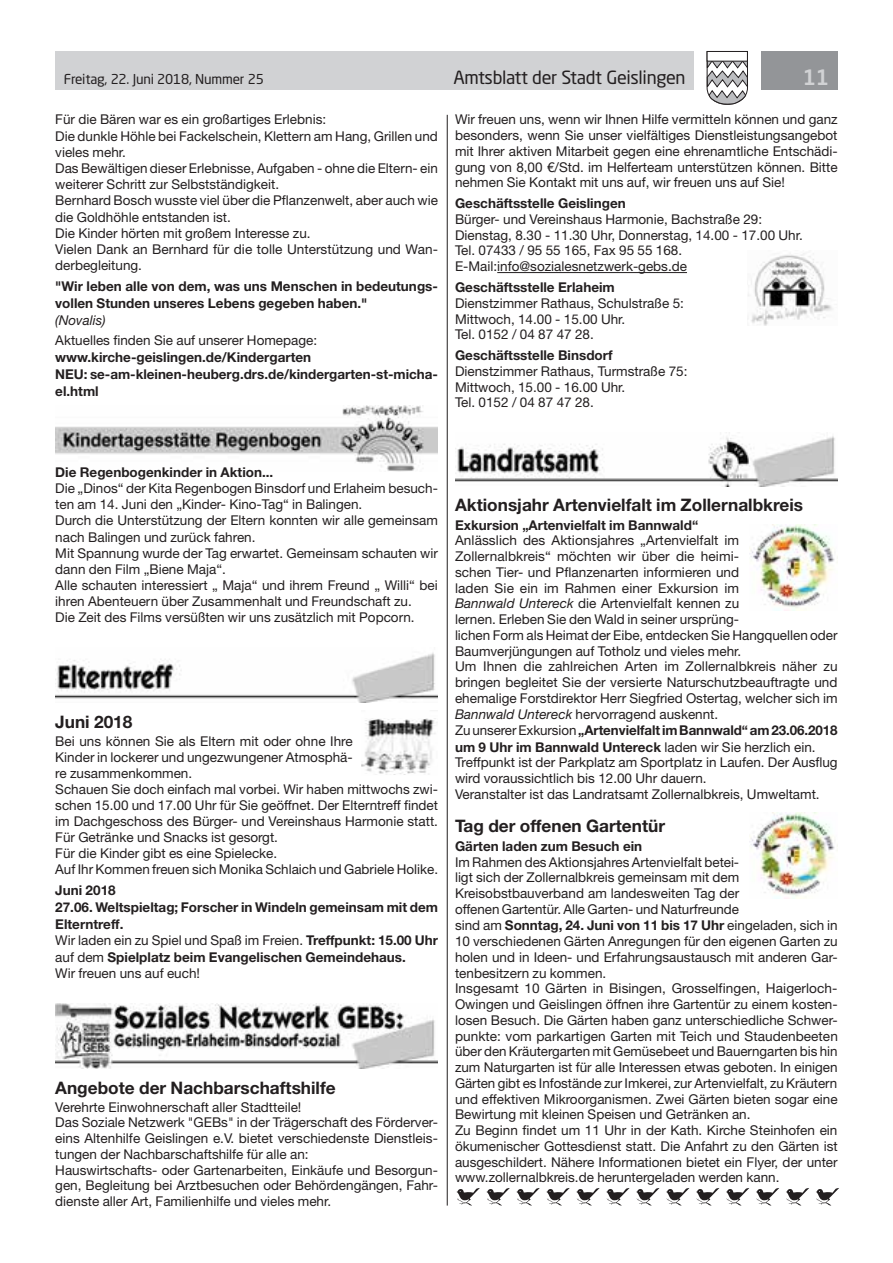
<style>
.page{position:relative;width:893px;height:1263px;background:#fff}
.page>*{position:absolute;margin:0;border:0;box-sizing:border-box;transform-origin:0 0}
.t1{font:500 21px "Neo Sans Std";color:#d1d2d4}
.t2{font:18px "Neo Sans Std";letter-spacing:-.02em;color:#231f20}
.t3{font:700 17.25px "Helvetica Neue LT Std";color:#231f20}
.t4{font:13.5px/15.8px "Helvetica Neue LT Std";color:#231f20}
.t5{font:700 13.5px/16.5px "Helvetica Neue LT Std";color:#231f20}
.t6{font:13.5px "Neo Sans Std";letter-spacing:-.015em;color:#231f20}
.t7{font:italic 13.5px "Helvetica Neue LT Std";color:#231f20}
.s1{font-weight:400}
.s2{font-style:italic}
.s3{font-weight:700}
</style>
<div class="page">
<div style="left:55px;top:51px;width:639px;height:38px;background:#d1d2d4"></div>
<div style="left:761px;top:51px;width:77px;height:38px;background:#939598"></div>
<svg style="left:706px;top:51px;width:42px;height:54px"></svg>
<div style="left:707px;top:51px;width:41px;height:10px;background:#fff;border:1px solid #231f20"></div>
<hr style="left:447px;top:115px;width:1px;height:1090px;background:#231f20">
<img style="left:55px;top:406px;width:383px;height:65px">
<img style="left:55px;top:652px;width:383px;height:51px">
<img style="left:55px;top:1003px;width:383px;height:66px">
<hr style="left:497px;top:272px;width:190px;height:1px;background:#231f20">
<img style="left:455px;top:436px;width:383px;height:50px">
<img style="left:361px;top:718px;width:76px;height:57px">
<img style="left:748px;top:253px;width:85px;height:72px">
<img style="left:751px;top:525px;width:87px;height:86px">
<img style="left:751px;top:813px;width:87px;height:86px">
<svg style="left:756px;top:1188px;width:23px;height:17px"></svg>
<svg style="left:786px;top:1188px;width:23px;height:17px"></svg>
<svg style="left:816px;top:1188px;width:23px;height:17px"></svg>
<svg style="left:666px;top:1188px;width:23px;height:17px"></svg>
<svg style="left:696px;top:1188px;width:23px;height:17px"></svg>
<svg style="left:726px;top:1188px;width:23px;height:17px"></svg>
<svg style="left:576px;top:1188px;width:24px;height:17px"></svg>
<svg style="left:606px;top:1188px;width:24px;height:17px"></svg>
<svg style="left:636px;top:1188px;width:23px;height:17px"></svg>
<svg style="left:486px;top:1188px;width:24px;height:17px"></svg>
<svg style="left:516px;top:1188px;width:24px;height:17px"></svg>
<svg style="left:546px;top:1188px;width:24px;height:17px"></svg>
<svg style="left:456px;top:1188px;width:24px;height:17px"></svg>
<p class="t6" style="left:64px;top:71px;width:202px">Freitag, 22. Juni 2018, Nummer 25</p>
<h2 class="t2" style="left:453px;top:66px;width:234px">Amtsblatt der Stadt Geislingen</h2>
<h1 class="t1" style="left:803px;top:64px;width:28px">11</h1>
<p class="t4" style="left:55px;top:111px;width:384px;line-height:16.2px">Für die Bären war es ein großartiges Erlebnis:<br>Die dunkle Höhle bei Fackelschein, Klettern am Hang, Grillen und vieles mehr.<br>Das Bewältigen dieser Erlebnisse, Aufgaben - ohne die Eltern- ein weiterer Schritt zur Selbstständigkeit.<br>Bernhard Bosch wusste viel über die Pflanzenwelt, aber auch wie die Goldhöhle entstanden ist.<br>Die Kinder hörten mit großem Interesse zu.<br>Vielen Dank an Bernhard für die tolle Unterstützung und Wan&shy;derbegleitung.</p>
<p class="t5" style="left:55px;top:278px;width:384px;line-height:17px">"Wir leben alle von dem, was uns Menschen in bedeutungs&shy;vollen Stunden unseres Lebens gegeben haben."</p>
<p class="t7" style="left:55px;top:312px;width:52px">(Novalis)</p>
<p class="t4" style="left:55px;top:332px;width:263px">Aktuelles finden Sie auf unserer Homepage:</p>
<p class="t5" style="left:55px;top:348px;width:384px;line-height:17px">www.kirche-geislingen.de/Kindergarten<br>NEU: se-am-kleinen-heuberg.drs.de/kindergarten-st-micha&shy;el.html</p>
<p class="t4" style="left:455px;top:112px;width:384px;text-align:justify">Wir freuen uns, wenn wir Ihnen Hilfe vermitteln können und ganz besonders, wenn Sie unser vielfältiges Dienstleistungsangebot mit Ihrer aktiven Mitarbeit gegen eine ehrenamtliche Entschädi&shy;gung von 8,00 €/Std. im Helferteam unterstützen können. Bitte nehmen Sie Kontakt mit uns auf, wir freuen uns auf Sie!</p>
<p class="t5" style="left:455px;top:195px;width:172px">Geschäftsstelle Geislingen</p>
<p class="t4" style="left:455px;top:211px;width:349px">Bürger- und Vereinshaus Harmonie, Bachstraße 29:<br>Dienstag, 8.30 - 11.30 Uhr, Donnerstag, 14.00 - 17.00 Uhr.<br>Tel. 07433 / 95 55 165, Fax 95 55 168.<br>E-Mail:info@sozialesnetzwerk-gebs.de</p>
<p class="t5" style="left:455px;top:279px;width:161px">Geschäftsstelle Erlaheim</p>
<p class="t4" style="left:455px;top:295px;width:230px">Dienstzimmer Rathaus, Schulstraße 5:<br>Mittwoch, 14.00 - 15.00 Uhr.<br>Tel. 0152 / 04 87 47 28.</p>
<p class="t5" style="left:455px;top:347px;width:159px">Geschäftsstelle Binsdorf</p>
<p class="t4" style="left:455px;top:363px;width:234px">Dienstzimmer Rathaus, Turmstraße 75:<br>Mittwoch, 15.00 - 16.00 Uhr.<br>Tel. 0152 / 04 87 47 28.</p>
<p class="t5" style="left:55px;top:464px;width:220px">Die Regenbogenkinder in Aktion...</p>
<p class="t4" style="left:55px;top:480px;width:384px">Die „Dinos“ der Kita Regenbogen Binsdorf und Erlaheim besuch&shy;ten am 14. Juni den „Kinder- Kino-Tag“ in Balingen.<br>Durch die Unterstützung der Eltern konnten wir alle gemeinsam nach Balingen und zurück fahren.<br>Mit Spannung wurde der Tag erwartet. Gemeinsam schauten wir dann den Film „Biene Maja“.<br>Alle schauten interessiert „ Maja“ und ihrem Freund „ Willi“ bei ihren Abenteuern über Zusammenhalt und Freundschaft zu.<br>Die Zeit des Films versüßten wir uns zusätzlich mit Popcorn.</p>
<p class="t3" style="left:55px;top:711px;width:79px">Juni 2018</p>
<p class="t4" style="left:55px;top:733px;width:384px">Bei uns können Sie als Eltern mit oder ohne Ihre<br>Kinder in lockerer und ungezwungener Atmosphä-<br>re zusammenkommen.<br>Schauen Sie doch einfach mal vorbei. Wir haben mittwochs zwi&shy;schen 15.00 und 17.00 Uhr für Sie geöffnet. Der Elterntreff findet im Dachgeschoss des Bürger- und Vereinshaus Harmonie statt.<br>Für Getränke und Snacks ist gesorgt.<br>Für die Kinder gibt es eine Spielecke.<br>Auf Ihr Kommen freuen sich Monika Schlaich und Gabriele Holike.</p>
<p class="t5" style="left:55px;top:882px;width:384px">Juni 2018<br>27.06. Weltspieltag; Forscher in Windeln gemeinsam mit dem Elterntreff.<br><span class="s1">Wir laden ein zu Spiel und Spaß im Freien.</span> Treffpunkt: 15.00 Uhr <span class="s1">auf dem</span> Spielplatz beim Evangelischen Gemeindehaus.<br><span class="s1">Wir freuen uns auf euch!</span></p>
<p class="t3" style="left:55px;top:1077px;width:282px">Angebote der Nachbarschaftshilfe</p>
<p class="t4" style="left:55px;top:1099px;width:384px">Verehrte Einwohnerschaft aller Stadtteile!<br>Das Soziale Netzwerk "GEBs" in der Trägerschaft des Förderver&shy;eins Altenhilfe Geislingen e.V. bietet verschiedenste Dienstleis&shy;tungen der Nachbarschaftshilfe für alle an:<br>Hauswirtschafts- oder Gartenarbeiten, Einkäufe und Besorgun&shy;gen, Begleitung bei Arztbesuchen oder Behördengängen, Fahr&shy;dienste aller Art, Familienhilfe und vieles mehr.</p>
<p class="t3" style="left:455px;top:494px;width:350px">Aktionsjahr Artenvielfalt im Zollernalbkreis</p>
<p class="t5" style="left:455px;top:516px;width:245px">Exkursion „Artenvielfalt im Bannwald“</p>
<p class="t4" style="left:455px;top:532px;width:384px">Anlässlich des Aktionsjahres „Artenvielfalt im Zollernalbkreis“ möchten wir über die heimi-<br>schen Tier- und Pflanzenarten informieren und<br>laden Sie ein im Rahmen einer Exkursion im<br><span class="s2">Bannwald Untereck</span> die Artenvielfalt kennen zu<br>lernen. Erleben Sie den Wald in seiner ursprüng-<br>lichen Form als Heimat der Eibe, entdecken Sie Hangquellen oder Baumverjüngungen auf Totholz und vieles mehr.<br>Um Ihnen die zahlreichen Arten im Zollernalbkreis näher zu bringen begleitet Sie der versierte Naturschutzbeauftragte und ehemalige Forstdirektor Herr Siegfried Ostertag, welcher sich im <span class="s2">Bannwald Untereck</span> hervorragend auskennt.<br>Zu unserer Exkursion <span class="s3">„Artenvielfalt im Bannwald“ am23.06.2018 um 9 Uhr im Bannwald Untereck</span> laden wir Sie herzlich ein.<br>Treffpunkt ist der Parkplatz am Sportplatz in Laufen. Der Ausflug wird voraussichtlich bis 12.00 Uhr dauern.<br>Veranstalter ist das Landratsamt Zollernalbkreis, Umweltamt.</p>
<p class="t3" style="left:455px;top:815px;width:212px">Tag der offenen Gartentür</p>
<p class="t5" style="left:455px;top:837px;width:189px">Gärten laden zum Besuch ein</p>
<p class="t4" style="left:455px;top:854px;width:384px">Im Rahmen des Aktionsjahres Artenvielfalt betei-<br>ligt sich der Zollernalbkreis gemeinsam mit dem Kreisobstbauverband am landesweiten Tag der<br>offenen Gartentür. Alle Garten- und Naturfreunde<br>sind am <span class="s3">Sonntag, 24. Juni von 11 bis 17 Uhr</span> eingeladen, sich in 10 verschiedenen Gärten Anregungen für den eigenen Garten zu holen und in Ideen- und Erfahrungsaustausch mit anderen Gar&shy;tenbesitzern zu kommen.<br>Insgesamt 10 Gärten in Bisingen, Grosselfingen, Haigerloch-Owingen und Geislingen öffnen ihre Gartentür zu einem kosten&shy;losen Besuch. Die Gärten haben ganz unterschiedliche Schwer&shy;punkte: vom parkartigen Garten mit Teich und Staudenbeeten über den Kräutergarten mit Gemüsebeet und Bauerngarten bis hin zum Naturgarten ist für alle Interessen etwas geboten. In einigen Gärten gibt es Infostände zur Imkerei, zur Artenvielfalt, zu Kräutern und effektiven Mikroorganismen. Zwei Gärten bieten sogar eine Bewirtung mit kleinen Speisen und Getränken an.<br>Zu Beginn findet um 11 Uhr in der Kath. Kirche Steinhofen ein ökumenischer Gottesdienst statt. Die Anfahrt zu den Gärten ist ausgeschildert. Nähere Informationen bietet ein Flyer, der unter www.zollernalbkreis.de heruntergeladen werden kann.</p>
</div>
